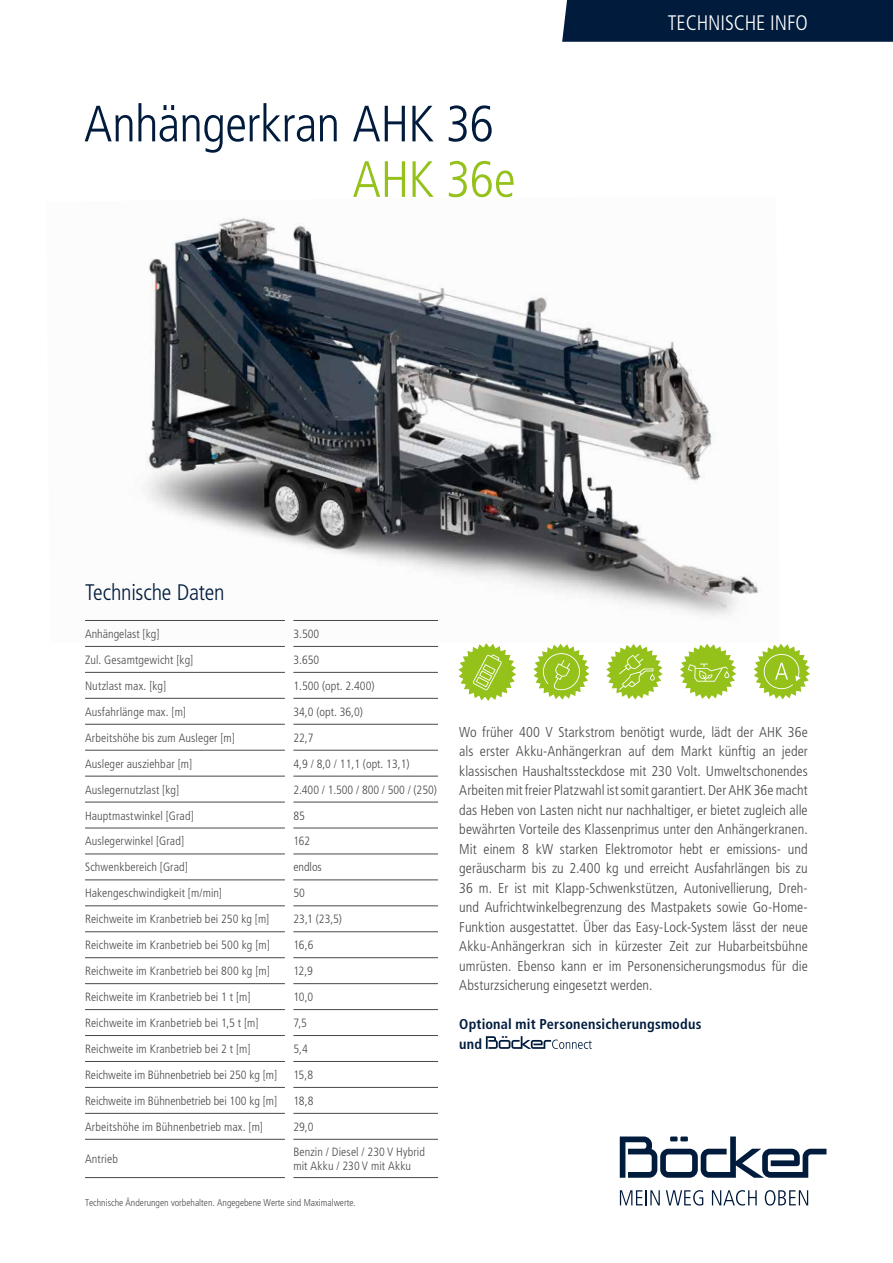
<style>
.page{position:relative;width:893px;height:1263px;background:#fff}
.page>*{position:absolute;margin:0;border:0;box-sizing:border-box;transform-origin:0 0}
.t1{font:300 condensed 51px "Frutiger LT Pro";letter-spacing:-.015em;color:#001b3c}
.t2{font:300 condensed 51px "Frutiger LT Pro";letter-spacing:-.01em;color:#94c11a}
.t3{font:300 condensed 22.5px "Frutiger LT Pro";letter-spacing:-.01em;color:#001b3c}
.t4{font:300 condensed 21px "Frutiger LT Pro";letter-spacing:-.005em;color:#fff}
.t5{font:300 condensed 14.25px/19.5px "Frutiger LT Pro";letter-spacing:.005em;color:#484847;text-align:justify}
.t6{font:700 condensed 14.25px/19.5px "Frutiger LT Pro";letter-spacing:.015em;color:#001b3c}
.t7{font:300 condensed 12px/14.4px "Frutiger LT Pro";letter-spacing:.01em;color:#484847}
.t8{font:300 condensed 9.75px "Frutiger LT Pro";color:#484847}
</style>
<div class="page">
<img style="left:146px;top:218px;width:612px;height:398px">
<svg style="left:620px;top:1136px;width:206px;height:42px"></svg>
<svg style="left:620px;top:1190px;width:40px;height:15px"></svg>
<svg style="left:666px;top:1190px;width:37px;height:15px"></svg>
<svg style="left:712px;top:1190px;width:45px;height:15px"></svg>
<svg style="left:765px;top:1190px;width:43px;height:15px"></svg>
<svg style="left:486px;top:1036px;width:106px;height:13px"></svg>
<div style="left:562px;top:0;width:331px;height:42px;background:#001b3c"></div>
<hr style="left:85px;top:620px;width:200px;height:1px;background:#484847">
<hr style="left:85px;top:646px;width:200px;height:1px;background:#484847">
<hr style="left:293px;top:620px;width:145px;height:1px;background:#484847">
<hr style="left:293px;top:646px;width:145px;height:1px;background:#484847">
<hr style="left:85px;top:672px;width:200px;height:1px;background:#484847">
<hr style="left:85px;top:1177px;width:200px;height:1px;background:#484847">
<hr style="left:293px;top:672px;width:145px;height:1px;background:#484847">
<hr style="left:293px;top:1177px;width:145px;height:1px;background:#484847">
<hr style="left:85px;top:698px;width:200px;height:1px;background:#484847">
<hr style="left:85px;top:724px;width:200px;height:1px;background:#484847">
<hr style="left:85px;top:750px;width:200px;height:1px;background:#484847">
<hr style="left:85px;top:776px;width:200px;height:1px;background:#484847">
<hr style="left:85px;top:802px;width:200px;height:1px;background:#484847">
<hr style="left:85px;top:828px;width:200px;height:1px;background:#484847">
<hr style="left:85px;top:853px;width:200px;height:1px;background:#484847">
<hr style="left:85px;top:879px;width:200px;height:1px;background:#484847">
<hr style="left:85px;top:905px;width:200px;height:1px;background:#484847">
<hr style="left:85px;top:931px;width:200px;height:1px;background:#484847">
<hr style="left:85px;top:957px;width:200px;height:1px;background:#484847">
<hr style="left:85px;top:983px;width:200px;height:1px;background:#484847">
<hr style="left:85px;top:1009px;width:200px;height:1px;background:#484847">
<hr style="left:85px;top:1035px;width:200px;height:1px;background:#484847">
<hr style="left:85px;top:1061px;width:200px;height:1px;background:#484847">
<hr style="left:85px;top:1087px;width:200px;height:1px;background:#484847">
<hr style="left:85px;top:1113px;width:200px;height:1px;background:#484847">
<hr style="left:85px;top:1139px;width:200px;height:1px;background:#484847">
<hr style="left:293px;top:698px;width:145px;height:1px;background:#484847">
<hr style="left:293px;top:724px;width:145px;height:1px;background:#484847">
<hr style="left:293px;top:750px;width:145px;height:1px;background:#484847">
<hr style="left:293px;top:776px;width:145px;height:1px;background:#484847">
<hr style="left:293px;top:802px;width:145px;height:1px;background:#484847">
<hr style="left:293px;top:828px;width:145px;height:1px;background:#484847">
<hr style="left:293px;top:853px;width:145px;height:1px;background:#484847">
<hr style="left:293px;top:879px;width:145px;height:1px;background:#484847">
<hr style="left:293px;top:905px;width:145px;height:1px;background:#484847">
<hr style="left:293px;top:931px;width:145px;height:1px;background:#484847">
<hr style="left:293px;top:957px;width:145px;height:1px;background:#484847">
<hr style="left:293px;top:983px;width:145px;height:1px;background:#484847">
<hr style="left:293px;top:1009px;width:145px;height:1px;background:#484847">
<hr style="left:293px;top:1035px;width:145px;height:1px;background:#484847">
<hr style="left:293px;top:1061px;width:145px;height:1px;background:#484847">
<hr style="left:293px;top:1087px;width:145px;height:1px;background:#484847">
<hr style="left:293px;top:1113px;width:145px;height:1px;background:#484847">
<hr style="left:293px;top:1139px;width:145px;height:1px;background:#484847">
<svg style="left:754px;top:644px;width:56px;height:55px"></svg>
<svg style="left:680px;top:644px;width:56px;height:55px"></svg>
<svg style="left:533px;top:643px;width:56px;height:57px"></svg>
<svg style="left:606px;top:644px;width:57px;height:56px"></svg>
<svg style="left:459px;top:644px;width:56px;height:56px"></svg>
<h1 class="t1" style="left:84px;top:94px;width:411px">Anhängerkran AHK 36</h1>
<h1 class="t2" style="left:352px;top:150px;width:165px">AHK 36e</h1>
<h2 class="t3" style="left:85px;top:579px;width:141px">Technische Daten</h2>
<h3 class="t4" style="left:668px;top:11px;width:141px">TECHNISCHE INFO</h3>
<p class="t7" style="left:85px;top:627px;width:76px">Anhängelast [kg]</p>
<p class="t7" style="left:293px;top:627px;width:27px">3.500</p>
<p class="t7" style="left:85px;top:653px;width:110px">Zul. Gesamtgewicht [kg]</p>
<p class="t7" style="left:293px;top:653px;width:27px">3.650</p>
<p class="t7" style="left:85px;top:679px;width:83px">Nutzlast max. [kg]</p>
<p class="t7" style="left:293px;top:679px;width:83px">1.500 (opt. 2.400)</p>
<p class="t7" style="left:85px;top:704px;width:102px">Ausfahrlänge max. [m]</p>
<p class="t7" style="left:293px;top:704px;width:71px">34,0 (opt. 36,0)</p>
<p class="t7" style="left:85px;top:730px;width:151px">Arbeitshöhe bis zum Ausleger [m]</p>
<p class="t7" style="left:293px;top:730px;width:22px">22,7</p>
<p class="t7" style="left:85px;top:756px;width:109px">Ausleger ausziehbar [m]</p>
<p class="t7" style="left:293px;top:756px;width:118px">4,9 / 8,0 / 11,1 (opt. 13,1)</p>
<p class="t7" style="left:85px;top:782px;width:96px">Auslegernutzlast [kg]</p>
<p class="t7" style="left:293px;top:782px;width:145px">2.400 / 1.500 / 800 / 500 / (250)</p>
<p class="t7" style="left:85px;top:808px;width:110px">Hauptmastwinkel [Grad]</p>
<p class="t7" style="left:293px;top:808px;width:13px">85</p>
<p class="t7" style="left:85px;top:834px;width:101px">Auslegerwinkel [Grad]</p>
<p class="t7" style="left:293px;top:834px;width:18px">162</p>
<p class="t7" style="left:85px;top:860px;width:104px">Schwenkbereich [Grad]</p>
<p class="t7" style="left:293px;top:860px;width:30px">endlos</p>
<p class="t7" style="left:85px;top:886px;width:138px">Hakengeschwindigkeit [m/min]</p>
<p class="t7" style="left:293px;top:886px;width:13px">50</p>
<p class="t7" style="left:85px;top:912px;width:186px">Reichweite im Kranbetrieb bei 250 kg [m]</p>
<p class="t7" style="left:293px;top:912px;width:50px">23,1 (23,5)</p>
<p class="t7" style="left:85px;top:938px;width:186px">Reichweite im Kranbetrieb bei 500 kg [m]</p>
<p class="t7" style="left:293px;top:938px;width:22px">16,6</p>
<p class="t7" style="left:85px;top:964px;width:186px">Reichweite im Kranbetrieb bei 800 kg [m]</p>
<p class="t7" style="left:293px;top:964px;width:21px">12,9</p>
<p class="t7" style="left:85px;top:990px;width:167px">Reichweite im Kranbetrieb bei 1 t [m]</p>
<p class="t7" style="left:293px;top:990px;width:21px">10,0</p>
<p class="t7" style="left:85px;top:1016px;width:175px">Reichweite im Kranbetrieb bei 1,5 t [m]</p>
<p class="t7" style="left:293px;top:1016px;width:15px">7,5</p>
<p class="t7" style="left:85px;top:1042px;width:167px">Reichweite im Kranbetrieb bei 2 t [m]</p>
<p class="t7" style="left:293px;top:1042px;width:16px">5,4</p>
<p class="t7" style="left:85px;top:1068px;width:194px">Reichweite im Bühnenbetrieb bei 250 kg [m]</p>
<p class="t7" style="left:293px;top:1068px;width:21px">15,8</p>
<p class="t7" style="left:85px;top:1093px;width:194px">Reichweite im Bühnenbetrieb bei 100 kg [m]</p>
<p class="t7" style="left:293px;top:1093px;width:22px">18,8</p>
<p class="t7" style="left:85px;top:1119px;width:179px">Arbeitshöhe im Bühnenbetrieb max. [m]</p>
<p class="t7" style="left:293px;top:1119px;width:22px">29,0</p>
<p class="t7" style="left:85px;top:1152px;width:34px">Antrieb</p>
<p class="t7" style="left:293px;top:1144px;width:133px">Benzin / Diesel / 230 V Hybrid mit Akku / 230 V mit Akku</p>
<p class="t8" style="left:85px;top:1196px;width:272px">Technische Änderungen vorbehalten. Angegebene Werte sind Maximalwerte.</p>
<p class="t5" style="left:459px;top:722px;width:350px">Wo früher 400 V Starkstrom benötigt wurde, lädt der AHK 36e als erster Akku-Anhängerkran auf dem Markt künftig an jeder klassischen Haushaltssteckdose mit 230 Volt. Umweltschonendes Arbeiten mit freier Platzwahl ist somit garantiert. Der AHK 36e macht das Heben von Lasten nicht nur nachhaltiger, er bietet zugleich alle bewährten Vorteile des Klassenprimus unter den Anhängerkranen.<br>Mit einem 8 kW starken Elektromotor hebt er emissions- und geräuscharm bis zu 2.400 kg und erreicht Ausfahrlängen bis zu 36 m. Er ist mit Klapp-Schwenkstützen, Autonivellierung, Dreh&shy;und Aufrichtwinkelbegrenzung des Mastpakets sowie Go-Home-Funktion ausgestattet. Über das Easy-Lock-System lässt der neue Akku-Anhängerkran sich in kürzester Zeit zur Hubarbeitsbühne umrüsten. Ebenso kann er im Personensicherungsmodus für die Absturzsicherung eingesetzt werden.</p>
<p class="t6" style="left:459px;top:1014px;width:244px">Optional mit Personensicherungsmodus und</p>
</div>
